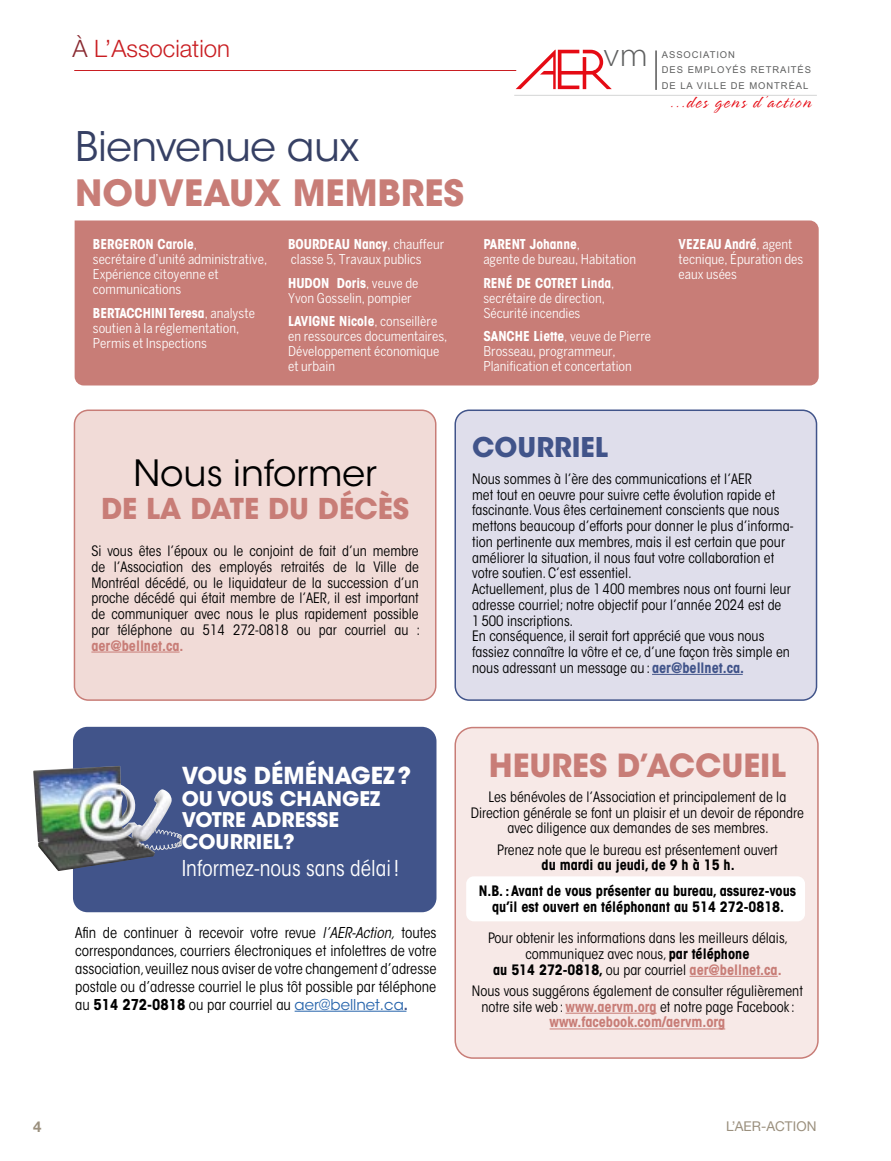
<style>
.page{position:relative;width:891px;height:1161px;background:#fff}
.page>*{position:absolute;margin:0;border:0;box-sizing:border-box;transform-origin:0 0}
.t1{font:40.5px "ITC Avant Garde Std";letter-spacing:-.01em;color:#364064}
.t2{font:700 36px "ITC Avant Garde Std";color:#c87d77}
.t3{font:36px "ITC Avant Garde Std";color:#000}
.t4{font:300 33.3px "Myriad Pro";color:#5f6060;scale:1.05 1}
.t5{font:700 31.65px "ITC Avant Garde Std";color:#c87d77}
.t6{font:700 28.5px "ITC Avant Garde Std";color:#c87d77}
.t7{font:700 27px "ITC Avant Garde Std";color:#41548a}
.t8{font:300 24px "Helvetica Neue LT Std";color:#c91e22}
.t9{font:700 23.25px "ITC Avant Garde Std";color:#fff}
.t10{font:condensed 21.75px "ITC Avant Garde Std";color:#fff}
.t11{font:700 20.1px/21.8px "ITC Avant Garde Std";color:#fff}
.t12{font:300 19.2px "Spring LP";letter-spacing:.09em;color:#e50b14}
.t13{font:700 15px "Helvetica Neue LT Std";color:#9b907e}
.t14{font:condensed 14.85px/18px "ITC Avant Garde Std";color:#000;text-align:justify}
.t15{font:condensed 14.25px/15.8px "ITC Avant Garde Std";color:#000;text-align:center}
.t16{font:700 condensed 14.25px/25.7px "ITC Avant Garde Std";color:#000;text-align:center}
.t17{font:700 condensed 14.25px "ITC Avant Garde Std";color:#c87d77}
.t18{font:condensed 13.5px/15px "Benton Sans";color:#fff}
.t19{font:700 condensed 13.5px "ITC Avant Garde Std";color:#fff}
.t20{font:13.5px "Helvetica Neue LT Std";letter-spacing:.01em;color:#9b907e}
.t21{font:9.45px/15.8px "Arial";letter-spacing:.1em;color:#5f6060}
.s1{color:#892930}
.s2{font-family:"Benton Sans";font-weight:400}
.s3{font-family:"ITC Avant Garde Std";font-weight:700}
.s4{font-weight:700;color:#41548a}
.s5{font-style:italic}
.s6{font-weight:700}
.s7{font-stretch:normal;color:#2563ab}
.s8{font-weight:700;color:#c87d77}
</style>
<div class="page">
<div style="left:75px;top:220px;width:744px;height:166px;background:#c87d77"></div>
<hr style="left:74px;top:70px;width:442px;height:1px;background:#c91e22">
<svg style="left:516px;top:50px;width:96px;height:39px"></svg>
<hr style="left:656px;top:50px;width:1px;height:40px;background:#000">
<hr style="left:514px;top:95px;width:303px;height:1px;background:#d4d5d5">
<div style="left:455px;top:410px;width:362px;height:290px;background:#dfdeeb;border-radius:14px"></div>
<hr style="left:652px;top:674px;width:91px;height:1px;background:#41548a">
<div style="left:455px;top:410px;width:362px;height:291px;border:2px solid #41548a;border-radius:14px"></div>
<div style="left:74px;top:410px;width:362px;height:290px;background:#f1dbd7;border-radius:14px"></div>
<hr style="left:91px;top:652px;width:89px;height:1px;background:#c87d77">
<div style="left:74px;top:410px;width:362px;height:291px;border:2px solid #c87d77;border-radius:14px"></div>
<div style="left:455px;top:728px;width:363px;height:330px;background:#f7e9e7;border-radius:18px"></div>
<div style="left:455px;top:727px;width:364px;height:332px;border:2px solid #c87d77;border-radius:18px"></div>
<hr style="left:295px;top:1011px;width:111px;height:1px;background:#2563ab">
<div style="left:73px;top:727px;width:363px;height:185px;background:#41548a;border-radius:15px"></div>
<img style="left:33px;top:766px;width:149px;height:105px">
<div style="left:466px;top:876px;width:339px;height:45px;background:#fff;border-radius:8px"></div>
<hr style="left:690px;top:976px;width:88px;height:1px;background:#c87d77">
<hr style="left:566px;top:1013px;width:91px;height:1px;background:#c87d77">
<hr style="left:550px;top:1029px;width:175px;height:1px;background:#c87d77">
<h3 class="t8" style="left:72px;top:34px;width:159px"><span class="s1">À</span> L’Association</h3>
<h1 class="t1" style="left:75px;top:122px;width:285px">Bienvenue aux</h1>
<h2 class="t2" style="left:75px;top:169px;width:390px">NOUVEAUX MEMBRES</h2>
<p class="t19" style="left:93px;top:236px;width:106px">BERGERON Carole<span class="s2">,</span></p>
<p class="t18" style="left:93px;top:252px;width:176px">secrétaire d’unité administrative,<br>Expérience citoyenne et communications</p>
<p class="t19" style="left:93px;top:304px;width:164px">BERTACCHINI Teresa<span class="s2">, analyste</span></p>
<p class="t18" style="left:93px;top:320px;width:148px">soutien à la réglementation,<br>Permis et Inspections</p>
<p class="t19" style="left:288px;top:236px;width:158px">BOURDEAU Nancy<span class="s2">, chauffeur</span></p>
<p class="t18" style="left:291px;top:252px;width:132px">classe 5, Travaux publics</p>
<p class="t19" style="left:288px;top:274px;width:132px">HUDON Doris<span class="s2">, veuve de</span></p>
<p class="t18" style="left:288px;top:290px;width:125px">Yvon Gosselin, pompier</p>
<p class="t19" style="left:288px;top:313px;width:151px">LAVIGNE Nicole<span class="s2">, conseillère</span></p>
<p class="t18" style="left:288px;top:329px;width:161px">en ressources documentaires,<br>Développement économique et urbain</p>
<h3 class="t4" style="left:604px;top:37px;width:44px">vm</h3>
<p class="t21" style="left:662px;top:46px;width:151px">ASSOCIATION<br>DES EMPLOYÉS RETRAITÉS<br>DE LA VILLE DE MONTRÉAL</p>
<h3 class="t12" style="left:670px;top:92px;width:143px">...des gens d’action</h3>
<p class="t19" style="left:483px;top:236px;width:98px">PARENT Johanne<span class="s2">,</span></p>
<p class="t18" style="left:483px;top:252px;width:154px">agente de bureau, Habitation</p>
<p class="t19" style="left:483px;top:274px;width:133px">RENÉ DE COTRET Linda<span class="s2">,</span></p>
<p class="t18" style="left:483px;top:290px;width:123px">secrétaire de direction,<br>Sécurité incendies</p>
<p class="t18" style="left:483px;top:329px;width:169px"><span class="s3">SANCHE Liette</span>, veuve de Pierre<br>Brosseau, programmeur,<br>Planification et concertation</p>
<p class="t19" style="left:679px;top:236px;width:115px">VEZEAU André<span class="s2">, agent</span></p>
<p class="t18" style="left:679px;top:252px;width:126px">tecnique, Épuration des eaux usées</p>
<h2 class="t3" style="left:133px;top:452px;width:245px">Nous informer</h2>
<h3 class="t6" style="left:101px;top:490px;width:310px">DE LA DATE DU DÉCÈS</h3>
<p class="t15" style="left:91px;top:543px;width:330px;text-align:justify">Si vous êtes l’époux ou le conjoint de fait d’un membre de l’Association des employés retraités de la Ville de Montréal décédé, ou le liquidateur de la succession d’un proche décédé qui était membre de l’AER, il est important de communiquer avec nous le plus rapidement possible par téléphone au 514 272‑0818 ou par courriel au :</p>
<p class="t17" style="left:91px;top:636px;width:94px">aer@bellnet.ca.</p>
<h3 class="t7" style="left:472px;top:430px;width:137px">COURRIEL</h3>
<p class="t15" style="left:472px;top:471px;width:323px;text-align:left">Nous sommes à l’ère des communications et l’AER<br>met tout en oeuvre pour suivre cette évolution rapide et fascinante. Vous êtes certainement conscients que nous mettons beaucoup d’efforts pour donner le plus d’informa&shy;tion pertinente aux membres, mais il est certain que pour améliorer la situation, il nous faut votre collaboration et votre soutien. C’est essentiel.<br>Actuellement, plus de 1400 membres nous ont fourni leur adresse courriel; notre objectif pour l’année 2024 est de 1500 inscriptions.<br>En conséquence, il serait fort apprécié que vous nous fassiez connaître la vôtre et ce, d’une façon très simple en nous adressant un message au : <span class="s4">aer@bellnet.ca.</span></p>
<h3 class="t9" style="left:182px;top:760px;width:231px">VOUS DÉMÉNAGEZ?</h3>
<h3 class="t11" style="left:182px;top:787px;width:200px">OU VOUS CHANGEZ<br>VOTRE ADRESSE<br>COURRIEL?</h3>
<h3 class="t10" style="left:182px;top:855px;width:219px">Informez-nous sans délai !</h3>
<p class="t14" style="left:75px;top:923px;width:363px">Afin de continuer à recevoir votre revue <span class="s5">l’AER-Action,</span> toutes correspondances, courriers électroniques et infolettres de votre association, veuillez nous aviser de votre changement d’adresse postale ou d’adresse courriel le plus tôt possible par téléphone au <span class="s6">514 272-0818</span> ou par courriel au <span class="s7">aer@bellnet.ca</span><span class="s4">.</span></p>
<h3 class="t5" style="left:489px;top:745px;width:299px">HEURES D’ACCUEIL</h3>
<p class="t15" style="left:471px;top:789px;width:334px">Les bénévoles de l’Association et principalement de la<br>Direction générale se font un plaisir et un devoir de répondre avec diligence aux demandes de ses membres.</p>
<p class="t15" style="left:497px;top:842px;width:282px">Prenez note que le bureau est présentement ouvert</p>
<p class="t16" style="left:479px;top:852px;width:319px">du mardi au jeudi, de 9 h à 15 h.<br>N.B. : Avant de vous présenter au bureau, assurez-vous</p>
<p class="t16" style="left:492px;top:894px;width:293px">qu’il est ouvert en téléphonant au 514 272-0818.</p>
<p class="t15" style="left:488px;top:930px;width:302px">Pour obtenir les informations dans les meilleurs délais, communiquez avec nous, <span class="s6">par téléphone<br>au 514 272-0818,</span> ou par courriel <span class="s8">aer@bellnet.ca.</span></p>
<p class="t15" style="left:472px;top:983px;width:333px">Nous vous suggérons également de consulter régulièrement notre site web : <span class="s8">www.aervm.org</span> et notre page Facebook: <span class="s8">www.facebook.com/aervm.org</span></p>
<p class="t13" style="left:33px;top:1117px;width:10px">4</p>
<p class="t20" style="left:726px;top:1118px;width:92px">L’AER-ACTION</p>
</div>
